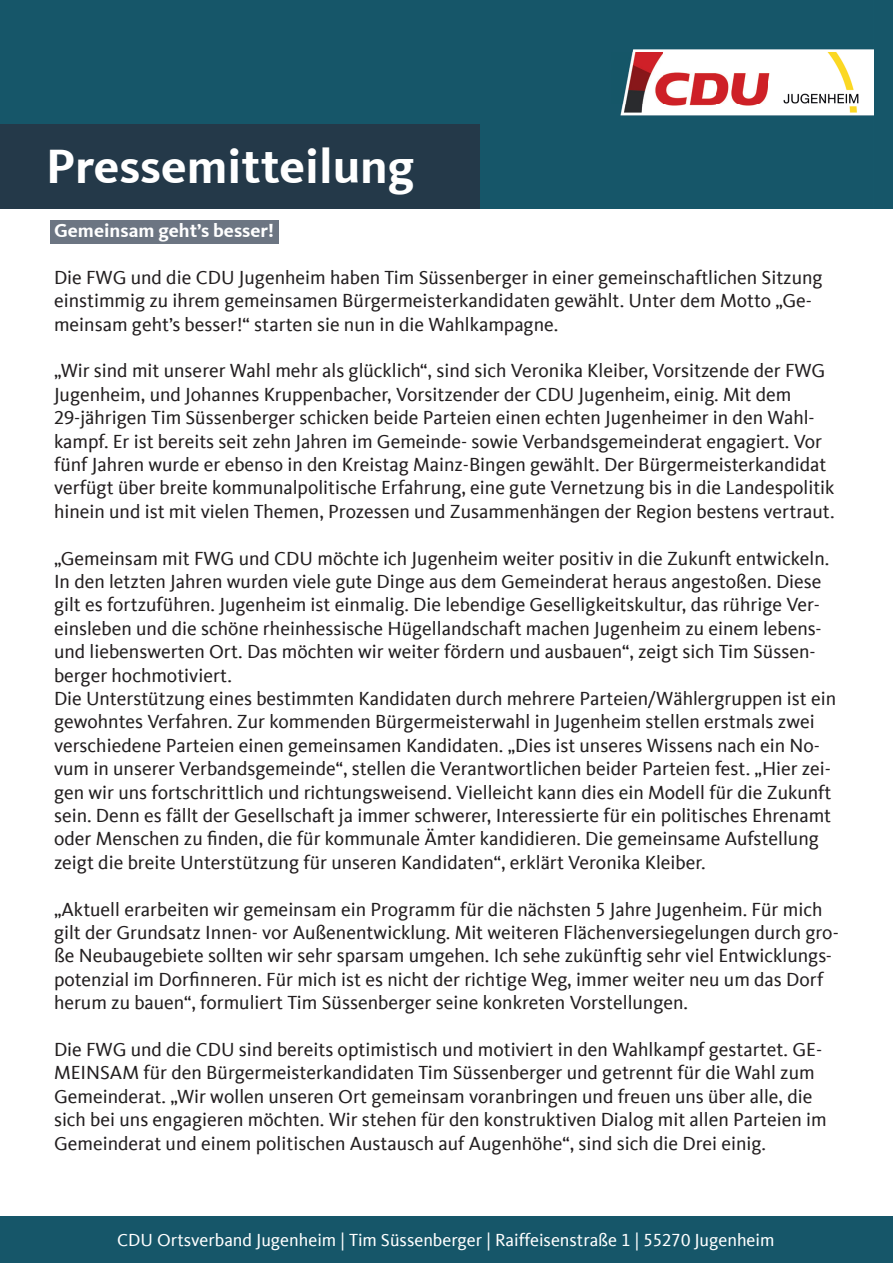
<style>
.page{position:relative;width:893px;height:1263px;background:#fff}
.page>*{position:absolute;margin:0;border:0;box-sizing:border-box;transform-origin:0 0}
.t1{font:700 49.5px "CDU Kievit Tab";color:#fff}
.t2{font:19.5px/23.4px "CDU Kievit Tab";color:#231f20}
.t3{font:700 19.5px "CDU Kievit Tab";color:#fff}
.t4{font:18px "CDU Kievit Tab";color:#fff}
</style>
<div class="page">
<div style="left:0;top:0;width:893px;height:209px;background:#165669"></div>
<img style="left:620px;top:49px;width:254px;height:67px">
<div style="left:0;top:1217px;width:893px;height:46px;background:#165669"></div>
<div style="left:0;top:124px;width:480px;height:85px;background:#243949"></div>
<div style="left:50px;top:221px;width:228px;height:23px;background:#6c7582"></div>
<h1 class="t1" style="left:46px;top:137px;width:370px">Pressemitteilung</h1>
<p class="t3" style="left:54px;top:219px;width:222px">Gemeinsam geht’s besser!</p>
<p class="t2" style="left:54px;top:266px;width:770px">Die FWG und die CDU Jugenheim haben Tim Süssenberger in einer gemeinschaftlichen Sitzung einstimmig zu ihrem gemeinsamen Bürgermeisterkandidaten gewählt. Unter dem Motto „Ge&shy;meinsam geht’s besser!“ starten sie nun in die Wahlkampagne.</p>
<p class="t2" style="left:54px;top:359px;width:782px">„Wir sind mit unserer Wahl mehr als glücklich“, sind sich Veronika Kleiber, Vorsitzende der FWG Jugenheim, und Johannes Kruppenbacher, Vorsitzender der CDU Jugenheim, einig. Mit dem 29-jährigen Tim Süssenberger schicken beide Parteien einen echten Jugenheimer in den Wahl&shy;kampf. Er ist bereits seit zehn Jahren im Gemeinde- sowie Verbandsgemeinderat engagiert. Vor fünf Jahren wurde er ebenso in den Kreistag Mainz-Bingen gewählt. Der Bürgermeisterkandidat verfügt über breite kommunalpolitische Erfahrung, eine gute Vernetzung bis in die Landespolitik hinein und ist mit vielen Themen, Prozessen und Zusammenhängen der Region bestens vertraut.</p>
<p class="t2" style="left:54px;top:546px;width:784px">„Gemeinsam mit FWG und CDU möchte ich Jugenheim weiter positiv in die Zukunft entwickeln.<br>In den letzten Jahren wurden viele gute Dinge aus dem Gemeinderat heraus angestoßen. Diese gilt es fortzuführen. Jugenheim ist einmalig. Die lebendige Geselligkeitskultur, das rührige Ver&shy;einsleben und die schöne rheinhessische Hügellandschaft machen Jugenheim zu einem lebens&shy;und liebenswerten Ort. Das möchten wir weiter fördern und ausbauen“, zeigt sich Tim Süssen&shy;berger hochmotiviert.<br>Die Unterstützung eines bestimmten Kandidaten durch mehrere Parteien/Wählergruppen ist ein gewohntes Verfahren. Zur kommenden Bürgermeisterwahl in Jugenheim stellen erstmals zwei verschiedene Parteien einen gemeinsamen Kandidaten. „Dies ist unseres Wissens nach ein No&shy;vum in unserer Verbandsgemeinde“, stellen die Verantwortlichen beider Parteien fest. „Hier zei&shy;gen wir uns fortschrittlich und richtungsweisend. Vielleicht kann dies ein Modell für die Zukunft sein. Denn es fällt der Gesellschaft ja immer schwerer, Interessierte für ein politisches Ehrenamt oder Menschen zu finden, die für kommunale Ämter kandidieren. Die gemeinsame Aufstellung zeigt die breite Unterstützung für unseren Kandidaten“, erklärt Veronika Kleiber.</p>
<p class="t2" style="left:54px;top:897px;width:786px">„Aktuell erarbeiten wir gemeinsam ein Programm für die nächsten 5 Jahre Jugenheim. Für mich gilt der Grundsatz Innen- vor Außenentwicklung. Mit weiteren Flächenversiegelungen durch gro&shy;ße Neubaugebiete sollten wir sehr sparsam umgehen. Ich sehe zukünftig sehr viel Entwicklungs&shy;potenzial im Dorfinneren. Für mich ist es nicht der richtige Weg, immer weiter neu um das Dorf herum zu bauen“, formuliert Tim Süssenberger seine konkreten Vorstellungen.</p>
<p class="t2" style="left:54px;top:1038px;width:774px">Die FWG und die CDU sind bereits optimistisch und motiviert in den Wahlkampf gestartet. GE-MEINSAM für den Bürgermeisterkandidaten Tim Süssenberger und getrennt für die Wahl zum Gemeinderat. „Wir wollen unseren Ort gemeinsam voranbringen und freuen uns über alle, die sich bei uns engagieren möchten. Wir stehen für den konstruktiven Dialog mit allen Parteien im Gemeinderat und einem politischen Austausch auf Augenhöhe“, sind sich die Drei einig.</p>
<p class="t4" style="left:117px;top:1230px;width:659px">CDU Ortsverband Jugenheim | Tim Süssenberger | Raiffeisenstraße 1 | 55270 Jugenheim</p>
</div>
